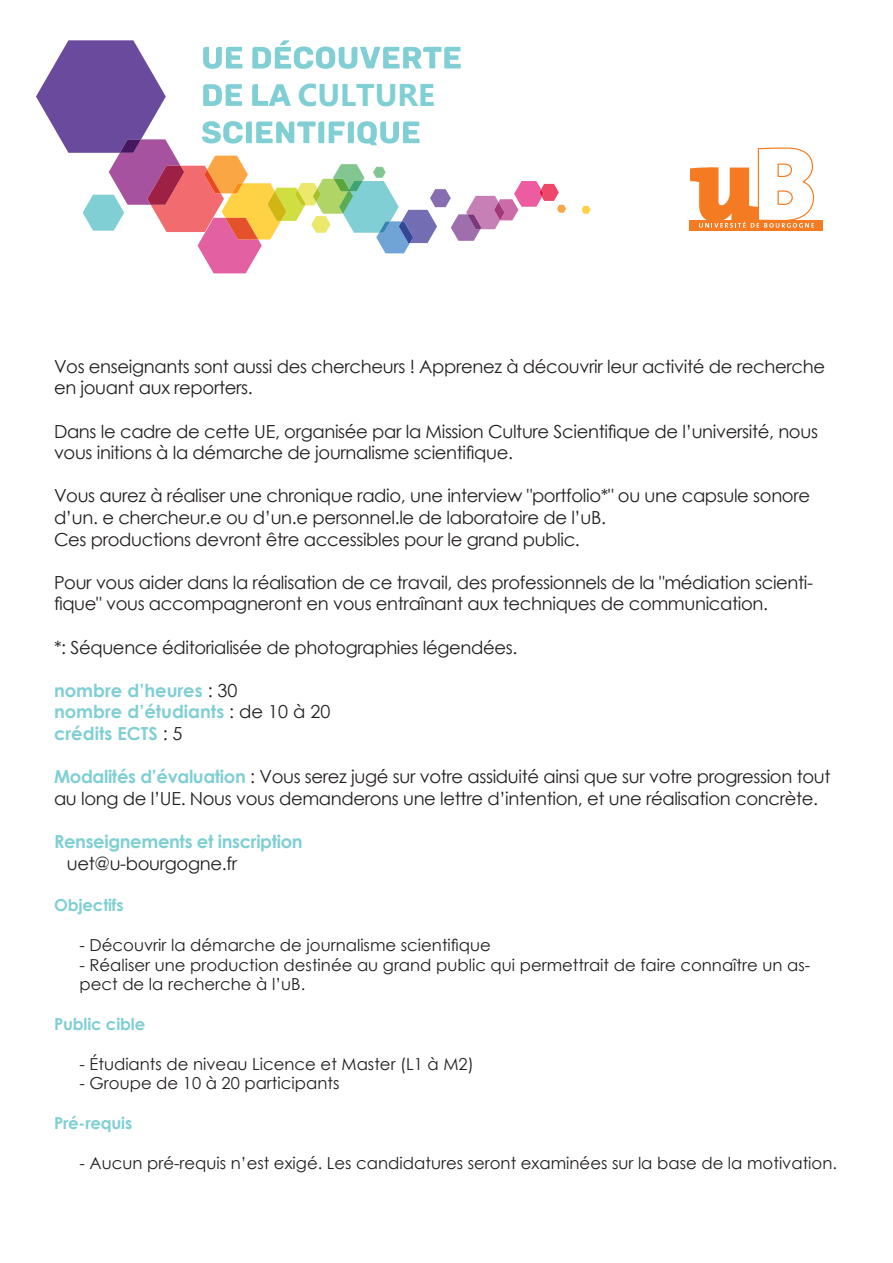
<style>
.page{position:relative;width:893px;height:1263px;background:#fff}
.page>*{position:absolute;margin:0;border:0;box-sizing:border-box;transform-origin:0 0}
.t1{font:700 31.5px "Microsoft Phags Pa";color:#80cfd4}
.t2{font:18px/21.6px "Century Gothic";letter-spacing:-.02em;color:#231f20}
.t3{font:700 18px "Century Gothic";color:#80cfd4}
.t4{font:700 18px "Century Gothic";letter-spacing:-.02em;color:#80cfd4}
.t5{font:16.5px/19.8px "Century Gothic";color:#231f20}
.t6{font:700 16.5px "Century Gothic";letter-spacing:-.01em;color:#80cfd4}
.s1{font-weight:400;color:#231f20}
.s2{font-weight:700;color:#80cfd4}
</style>
<div class="page">
<svg style="left:581px;top:206px;width:10px;height:8px"></svg>
<div style="left:690px;top:220px;width:133px;height:10px;background:#f47b21"></div>
<svg style="left:690px;top:147px;width:125px;height:81px"></svg>
<svg style="left:36px;top:40px;width:530px;height:233px"></svg>
<div style="left:296px;top:80px;width:277px;height:39px;background:#fff"></div>
<p class="t1" style="left:298px;top:72px;width:139px">CULTURE</p>
<p class="t2" style="left:54px;top:355px;width:772px">Vos enseignants sont aussi des chercheurs ! Apprenez à découvrir leur activité de recherche en jouant aux reporters.</p>
<p class="t2" style="left:54px;top:420px;width:765px">Dans le cadre de cette UE, organisée par la Mission Culture Scientifique de l’université, nous vous initions à la démarche de journalisme scientifique.</p>
<p class="t2" style="left:54px;top:485px;width:758px">Vous aurez à réaliser une chronique radio, une interview "portfolio*" ou une capsule sonore d’un. e chercheur.e ou d’un.e personnel.le de laboratoire de l’uB.</p>
<p class="t2" style="left:54px;top:528px;width:527px">Ces productions devront être accessibles pour le grand public.</p>
<p class="t2" style="left:54px;top:571px;width:761px">Pour vous aider dans la réalisation de ce travail, des professionnels de la "médiation scienti&shy;fique" vous accompagneront en vous entraînant aux techniques de communication.</p>
<p class="t2" style="left:54px;top:636px;width:465px">*: Séquence éditorialisée de photographies légendées.</p>
<p class="t3" style="left:54px;top:677px;width:185px">nombre d’heures <span class="s1">: 30</span></p>
<p class="t3" style="left:54px;top:698px;width:278px">nombre d’étudiants <span class="s1">: de 10 à 20</span></p>
<p class="t3" style="left:54px;top:720px;width:130px">crédits ECTS <span class="s1">: 5</span></p>
<p class="t2" style="left:54px;top:766px;width:778px"><span class="s2">Modalités d’évaluation</span> : Vous serez jugé sur votre assiduité ainsi que sur votre progression tout au long de l’UE. Nous vous demanderons une lettre d’intention, et une réalisation concrète.</p>
<p class="t4" style="left:54px;top:828px;width:250px">Renseignements et inscription</p>
<p class="t2" style="left:67px;top:852px;width:172px">uet@u-bourgogne.fr</p>
<p class="t6" style="left:54px;top:892px;width:71px">Objectifs</p>
<p class="t5" style="left:80px;top:934px;width:413px">- Découvrir la démarche de journalisme scientifique</p>
<p class="t5" style="left:80px;top:954px;width:732px">- Réaliser une production destinée au grand public qui permettrait de faire connaître un as&shy;pect de la recherche à l’uB.</p>
<p class="t6" style="left:54px;top:1011px;width:93px">Public cible</p>
<p class="t5" style="left:80px;top:1053px;width:396px">- Étudiants de niveau Licence et Master (L1 à M2)</p>
<p class="t5" style="left:80px;top:1073px;width:261px">- Groupe de 10 à 20 participants</p>
<p class="t6" style="left:54px;top:1110px;width:80px">Pré-requis</p>
<p class="t5" style="left:80px;top:1152px;width:759px">- Aucun pré-requis n’est exigé. Les candidatures seront examinées sur la base de la motivation.</p>
</div>
